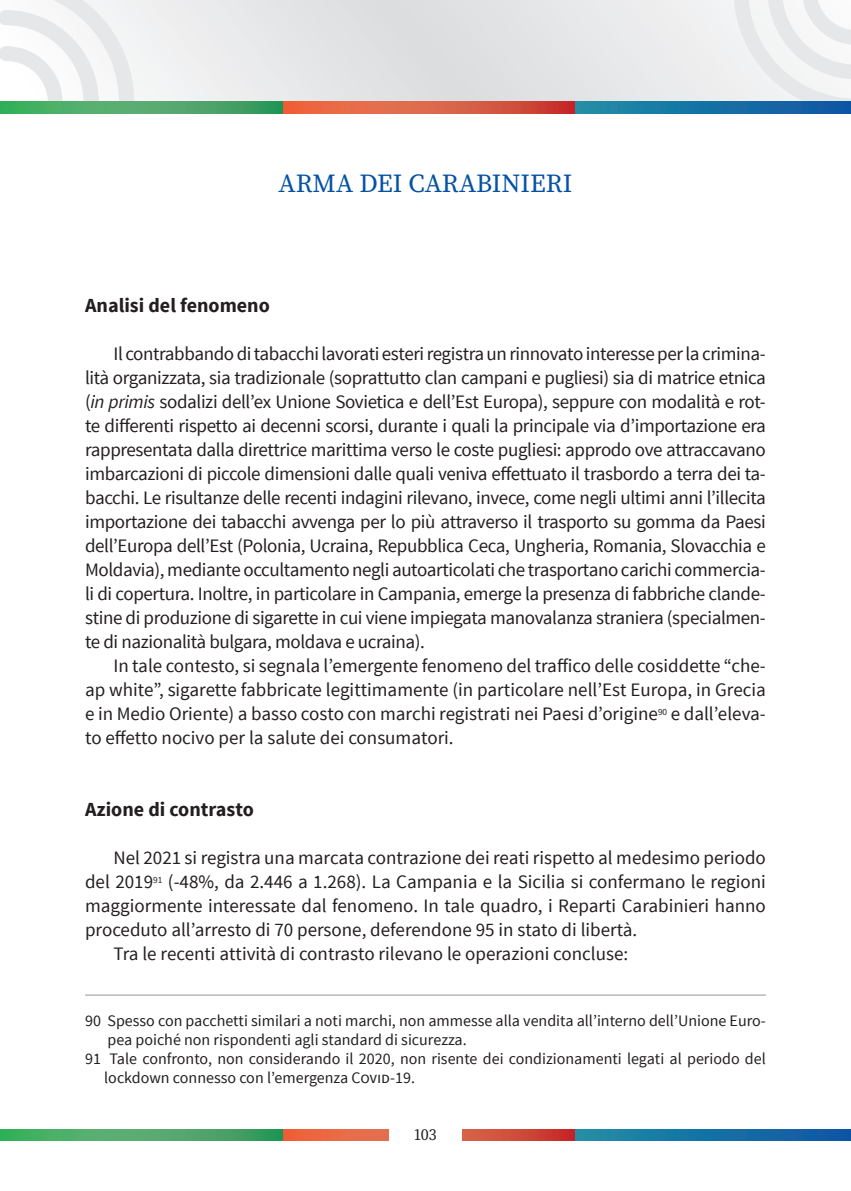
<style>
.page{position:relative;width:851px;height:1191px;background:#fff}
.page>*{position:absolute;margin:0;border:0;box-sizing:border-box;transform-origin:0 0}
.R_I_Titolo{font:26px "Source Serif Variable";color:#0551a4}
.R_I_Titolo_Paragrafo{font:700 20px "Source Sans Pro";color:#231f20}
.RI_Testo_del_paragra{font:19px/24px "Source Sans Pro";color:#231f20;text-align:justify}
.R_I_nota{font:16px/19.2px "Source Sans Pro";color:#231f20}
.t1{font:16px "Source Serif Variable";color:#231f20}
.s1{font-style:italic}
</style>
<div class="page">
<svg style="left:574px;top:1129px;width:276px;height:11px;background:#1770a4"></svg>
<svg style="left:282px;top:1129px;width:292px;height:11px;background:#da583f"></svg>
<svg style="left:0;top:1129px;width:282px;height:11px;background:#49a868"></svg>
<div style="left:0;top:0;width:850px;height:113px;background:#e6e7e9"></div>
<svg style="left:0;top:0;width:134px;height:102px"></svg>
<svg style="left:733px;top:0;width:117px;height:102px"></svg>
<div style="left:802px;top:0;width:48px;height:45px;background:linear-gradient(to right,#efeff1,#f3f3f4)"></div>
<svg style="left:574px;top:102px;width:276px;height:11px;background:#1770a4"></svg>
<svg style="left:282px;top:102px;width:292px;height:11px;background:#db5c41"></svg>
<svg style="left:0;top:102px;width:282px;height:11px;background:#49a868"></svg>
<div style="left:389px;top:1123px;width:72px;height:41px;background:#fff"></div>
<hr style="left:85px;top:994px;width:680px;height:1px;background:#939598">
<p class="R_I_Titolo" style="left:278px;top:166px;width:295px">ARMA DEI CARABINIERI</p>
<p class="R_I_Titolo_Paragrafo" style="left:85px;top:293px;width:186px">Analisi del fenomeno</p>
<p class="RI_Testo_del_paragra" style="left:85px;top:342px;width:682px;text-indent:28px">Il contrabbando di tabacchi lavorati esteri registra un rinnovato interesse per la crimina&shy;lità organizzata, sia tradizionale (soprattutto clan campani e pugliesi) sia di matrice etnica (<span class="s1">in primis</span> sodalizi dell’ex Unione Sovietica e dell’Est Europa), seppure con modalità e rot&shy;te differenti rispetto ai decenni scorsi, durante i quali la principale via d’importazione era rappresentata dalla direttrice marittima verso le coste pugliesi: approdo ove attraccavano imbarcazioni di piccole dimensioni dalle quali veniva effettuato il trasbordo a terra dei ta&shy;bacchi. Le risultanze delle recenti indagini rilevano, invece, come negli ultimi anni l’illecita importazione dei tabacchi avvenga per lo più attraverso il trasporto su gomma da Paesi dell’Europa dell’Est (Polonia, Ucraina, Repubblica Ceca, Ungheria, Romania, Slovacchia e Moldavia), mediante occultamento negli autoarticolati che trasportano carichi commercia&shy;li di copertura. Inoltre, in particolare in Campania, emerge la presenza di fabbriche clande&shy;stine di produzione di sigarette in cui viene impiegata manovalanza straniera (specialmen&shy;te di nazionalità bulgara, moldava e ucraina).</p>
<p class="RI_Testo_del_paragra" style="left:85px;top:654px;width:682px;text-indent:28px">In tale contesto, si segnala l’emergente fenomeno del traffico delle cosiddette “che&shy;ap white”, sigarette fabbricate legittimamente (in particolare nell’Est Europa, in Grecia e in Medio Oriente) a basso costo con marchi registrati nei Paesi d’origine<sup>90</sup> e dall’eleva&shy;to effetto nocivo per la salute dei consumatori.</p>
<p class="R_I_Titolo_Paragrafo" style="left:85px;top:797px;width:170px">Azione di contrasto</p>
<p class="RI_Testo_del_paragra" style="left:85px;top:846px;width:682px;text-indent:28px">Nel 2021 si registra una marcata contrazione dei reati rispetto al medesimo periodo del 2019<sup>91</sup> (-48%, da 2.446 a 1.268). La Campania e la Sicilia si confermano le regioni maggiormente interessate dal fenomeno. In tale quadro, i Reparti Carabinieri hanno proceduto all’arresto di 70 persone, deferendone 95 in stato di libertà.</p>
<p class="RI_Testo_del_paragra" style="left:113px;top:942px;width:516px">Tra le recenti attività di contrasto rilevano le operazioni concluse:</p>
<p class="R_I_nota" style="left:107px;top:1011px;width:659px;text-indent:-22px">90 Spesso con pacchetti similari a noti marchi, non ammesse alla vendita all’interno dell’Unione Euro&shy;pea poiché non rispondenti agli standard di sicurezza.</p>
<p class="R_I_nota" style="left:104px;top:1049px;width:663px;text-indent:-19px">91 Tale confronto, non considerando il 2020, non risente dei condizionamenti legati al periodo del lockdown connesso con l’emergenza Covid-19.</p>
<p class="t1" style="left:414px;top:1123px;width:24px">103</p>
</div>
